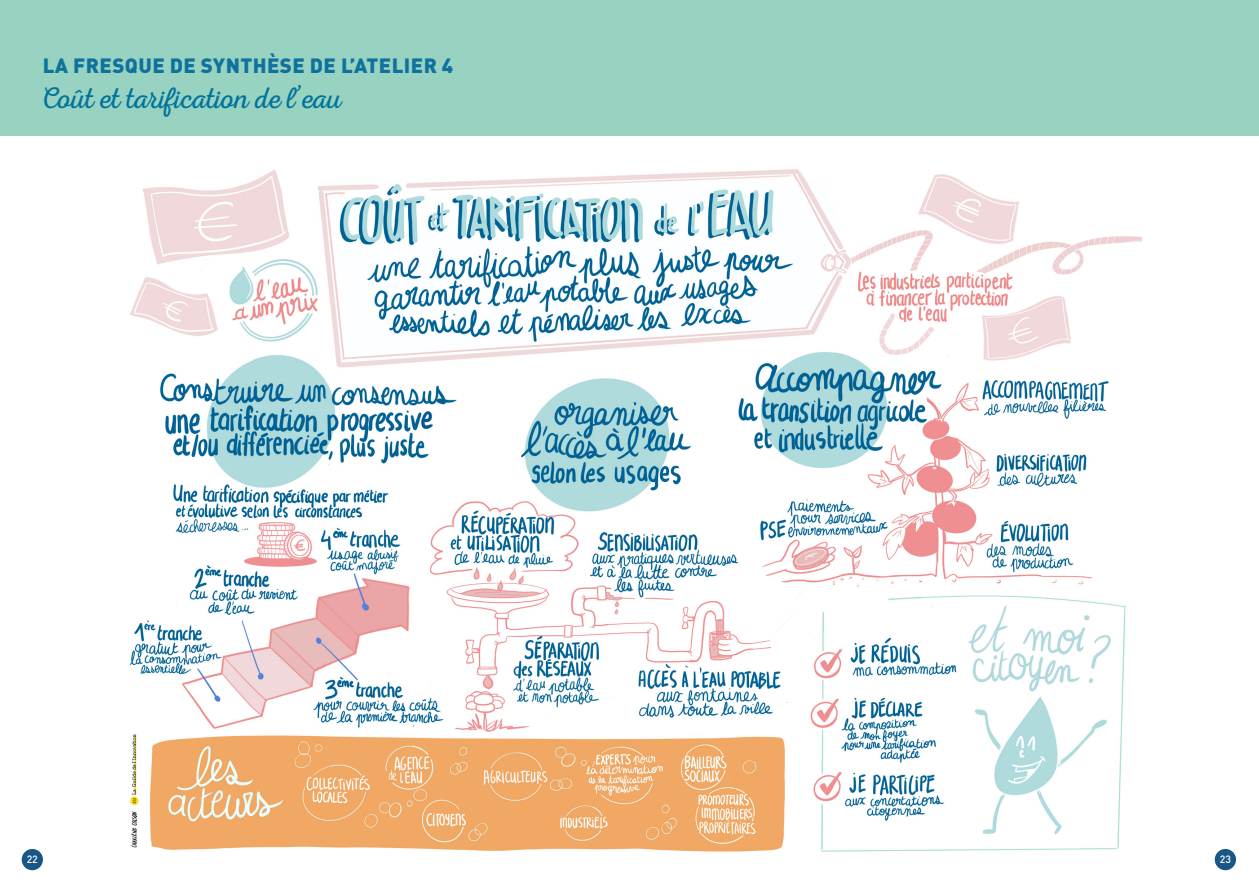
<style>
.page{position:relative;width:1259px;height:893px;background:#98d3c2}
.page>*{position:absolute;margin:0;border:0;box-sizing:border-box;transform-origin:0 0}
.t1{font:30px "Nexa Rust Script L 00";color:#00739a}
.t2{font:900 20.4px "DIN Pro";letter-spacing:.02em;color:#0f729c}
.t3{font:500 10.5px "DIN Pro";color:#fff}
</style>
<div class="page">
<div style="left:0;top:136px;width:1259px;height:757px;background:#fff"></div>
<img style="left:129px;top:169px;width:1012px;height:683px">
<div style="left:21px;top:848px;width:23px;height:23px;background:#185686;border-radius:50%"></div>
<div style="left:20px;top:847px;width:24px;height:25px;border:2px solid #fff;border-radius:50%"></div>
<div style="left:1214px;top:848px;width:22px;height:23px;background:#185686;border-radius:50%"></div>
<div style="left:1213px;top:847px;width:24px;height:25px;border:2px solid #fff;border-radius:50%"></div>
<p class="t2" style="left:43px;top:48px;width:412px">LA FRESQUE DE SYNTHÈSE DE L’ATELIER 4</p>
<p class="t1" style="left:43px;top:82px;width:301px">Coût et tarification de l’eau</p>
<p class="t3" style="left:27px;top:851px;width:13px">22</p>
<p class="t3" style="left:1219px;top:851px;width:13px">23</p>
</div>
